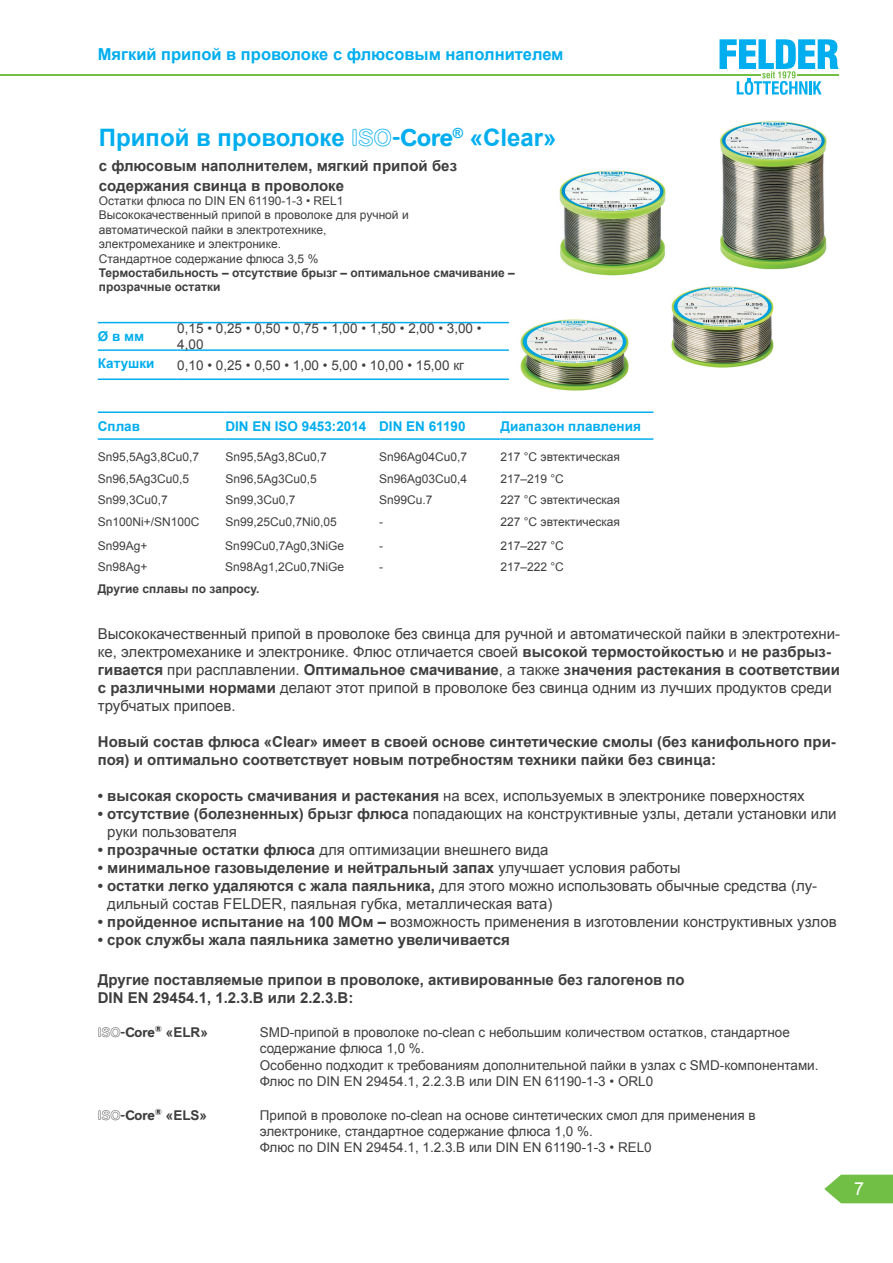
<style>
.page{position:relative;width:893px;height:1263px;background:#fff}
.page>*{position:absolute;margin:0;border:0;box-sizing:border-box;transform-origin:0 0}
.t1{font:700 24px "Arial";color:#00aeef}
.t2{font:18px "Arial";color:#fff}
.t3{font:700 16.5px "Arial";color:#00aeef}
.t4{font:15px/18px "Arial";color:#3e3e3f}
.t5{font:700 15px/18px "Arial";color:#3e3e3f}
.t6{font:13.5px/16.2px "Arial";color:#3e3e3f}
.t7{font:700 13.5px "Arial";color:#00aeef}
.t8{font:500 13.5px "AG Book Rounded";color:#3e3e3f}
.t9{font:12px/14.4px "Arial";color:#3e3e3f}
.t10{font:700 12px/14.4px "Arial";color:#3e3e3f}
.s1{font-family:"AG Book Rounded Medium Outline";font-weight:400}
.s2{font-family:"AG Book Rounded";font-weight:500}
.s3{font-weight:700}
.s4{font-weight:400}
.s5{font-family:"Arial";font-weight:700}
</style>
<div class="page">
<svg style="left:824px;top:1175px;width:69px;height:28px"></svg>
<svg style="left:719px;top:39px;width:120px;height:56px"></svg>
<hr style="left:0;top:74px;width:761px;height:2px;background:#71bf44">
<hr style="left:798px;top:74px;width:41px;height:2px;background:#71bf44">
<img style="left:559px;top:170px;width:107px;height:106px">
<hr style="left:98px;top:322px;width:79px;height:1px;background:#00aeef">
<hr style="left:177px;top:322px;width:332px;height:1px;background:#00aeef">
<hr style="left:98px;top:349px;width:79px;height:2px;background:#00aeef">
<hr style="left:177px;top:349px;width:332px;height:2px;background:#00aeef">
<hr style="left:98px;top:378px;width:79px;height:2px;background:#00aeef">
<hr style="left:177px;top:378px;width:332px;height:2px;background:#00aeef">
<hr style="left:98px;top:411px;width:127px;height:2px;background:#00aeef">
<hr style="left:225px;top:411px;width:154px;height:2px;background:#00aeef">
<hr style="left:379px;top:411px;width:121px;height:2px;background:#00aeef">
<hr style="left:500px;top:411px;width:153px;height:2px;background:#00aeef">
<hr style="left:98px;top:438px;width:127px;height:2px;background:#00aeef">
<hr style="left:225px;top:438px;width:154px;height:2px;background:#00aeef">
<hr style="left:379px;top:438px;width:121px;height:2px;background:#00aeef">
<hr style="left:500px;top:438px;width:153px;height:2px;background:#00aeef">
<img style="left:520px;top:319px;width:109px;height:72px">
<img style="left:660px;top:269px;width:114px;height:99px">
<img style="left:712px;top:121px;width:115px;height:153px">
<p class="t3" style="left:98px;top:43px;width:467px">Мягкий припой в проволоке с флюсовым наполнителем</p>
<h1 class="t1" style="left:99px;top:121px;width:459px">Припой в проволоке <span class="s1">ISO</span><span class="s2">-Core</span><sup>®</sup> «Clear»</h1>
<p class="t5" style="left:99px;top:156px;width:360px;line-height:19.8px">с флюсовым наполнителем, мягкий припой без содержания свинца в проволоке</p>
<p class="t9" style="left:99px;top:194px;width:311px">Остатки флюса по DIN EN 61190-1-3 • REL1<br>Высококачественный припой в проволоке для ручной и автоматической пайки в электротехнике, электромеханике и электронике.<br>Стандартное содержание флюса 3,5 %</p>
<p class="t10" style="left:99px;top:266px;width:417px">Термостабильность – отсутствие брызг – оптимальное смачивание – прозрачные остатки</p>
<p class="t7" style="left:98px;top:327px;width:48px">Ø в мм</p>
<p class="t6" style="left:177px;top:320px;width:306px">0,15 • 0,25 • 0,50 • 0,75 • 1,00 • 1,50 • 2,00 • 3,00 •<br>4,00</p>
<p class="t7" style="left:98px;top:355px;width:58px">Катушки</p>
<p class="t6" style="left:177px;top:357px;width:288px">0,10 • 0,25 • 0,50 • 1,00 • 5,00 • 10,00 • 15,00 кг</p>
<p class="t7" style="left:98px;top:417px;width:44px">Сплав</p>
<p class="t7" style="left:225px;top:417px;width:242px">DIN EN ISO 9453:2014 DIN EN 61190</p>
<p class="t7" style="left:500px;top:417px;width:142px">Диапазон плавления</p>
<p class="t9" style="left:98px;top:450px;width:103px">Sn95,5Ag3,8Cu0,7</p>
<p class="t9" style="left:225px;top:450px;width:103px">Sn95,5Ag3,8Cu0,7</p>
<p class="t9" style="left:379px;top:450px;width:90px">Sn96Ag04Cu0,7</p>
<p class="t9" style="left:500px;top:450px;width:121px">217 °C эвтектическая</p>
<p class="t9" style="left:98px;top:471px;width:93px">Sn96,5Ag3Cu0,5</p>
<p class="t9" style="left:225px;top:471px;width:93px">Sn96,5Ag3Cu0,5</p>
<p class="t9" style="left:379px;top:471px;width:90px">Sn96Ag03Cu0,4</p>
<p class="t9" style="left:500px;top:471px;width:65px">217–219 °C</p>
<p class="t9" style="left:98px;top:493px;width:72px">Sn99,3Cu0,7</p>
<p class="t9" style="left:225px;top:493px;width:72px">Sn99,3Cu0,7</p>
<p class="t9" style="left:379px;top:493px;width:55px">Sn99Cu.7</p>
<p class="t9" style="left:500px;top:493px;width:121px">227 °C эвтектическая</p>
<p class="t9" style="left:98px;top:514px;width:103px">Sn100Ni+/SN100C</p>
<p class="t9" style="left:225px;top:514px;width:113px">Sn99,25Cu0,7Ni0,05</p>
<p class="t9" style="left:379px;top:514px;width:5px">-</p>
<p class="t9" style="left:500px;top:514px;width:121px">227 °C эвтектическая</p>
<p class="t9" style="left:98px;top:538px;width:51px">Sn99Ag+</p>
<p class="t9" style="left:225px;top:538px;width:120px">Sn99Cu0,7Ag0,3NiGe</p>
<p class="t9" style="left:379px;top:538px;width:5px">-</p>
<p class="t9" style="left:500px;top:538px;width:65px">217–227 °C</p>
<p class="t9" style="left:98px;top:560px;width:51px">Sn98Ag+</p>
<p class="t9" style="left:225px;top:560px;width:120px">Sn98Ag1,2Cu0,7NiGe</p>
<p class="t9" style="left:379px;top:560px;width:5px">-</p>
<p class="t9" style="left:500px;top:560px;width:65px">217–222 °C</p>
<p class="t10" style="left:98px;top:582px;width:163px">Другие сплавы по запросу.</p>
<p class="t4" style="left:98px;top:625px;width:744px">Высококачественный припой в проволоке без свинца для ручной и автоматической пайки в электротехни&shy;ке, электромеханике и электронике. Флюс отличается своей <span class="s3">высокой термостойкостью</span> и <span class="s3">не разбрыз&shy;гивается</span> при расплавлении. <span class="s3">Оптимальное смачивание</span>, а также <span class="s3">значения растекания в соответствии с различными нормами</span> делают этот припой в проволоке без свинца одним из лучших продуктов среди трубчатых припоев.</p>
<p class="t5" style="left:98px;top:734px;width:739px">Новый состав флюса «Clear» имеет в своей основе синтетические смолы (без канифольного при&shy;поя) и оптимально соответствует новым потребностям техники пайки без свинца:</p>
<p class="t4" style="left:98px;top:787px;width:708px"><span class="s3">• высокая скорость смачивания и растекания</span> на всех, используемых в электронике поверхностях</p>
<p class="t4" style="left:107px;top:805px;width:731px;text-indent:-9px"><span class="s3">• отсутствие (болезненных) брызг флюса</span> попадающих на конструктивные узлы, детали установки или руки пользователя</p>
<p class="t4" style="left:98px;top:841px;width:452px"><span class="s3">• прозрачные остатки флюса</span> для оптимизации внешнего вида</p>
<p class="t5" style="left:98px;top:860px;width:584px">• минимальное газовыделение и нейтральный запах <span class="s4">улучшает условия работы</span></p>
<p class="t4" style="left:107px;top:877px;width:711px;text-indent:-9px"><span class="s3">• остатки легко удаляются с жала паяльника,</span> для этого можно использовать обычные средства (лу&shy;дильный состав FELDER, паяльная губка, металлическая вата)</p>
<p class="t4" style="left:98px;top:913px;width:740px"><span class="s3">• пройденное испытание на 100 МОм –</span> возможность применения в изготовлении конструктивных узлов</p>
<p class="t5" style="left:98px;top:932px;width:413px">• срок службы жала паяльника заметно увеличивается</p>
<p class="t5" style="left:98px;top:971px;width:588px">Другие поставляемые припои в проволоке, активированные без галогенов по<br>DIN EN 29454.1, 1.2.3.B или 2.2.3.B:</p>
<p class="t8" style="left:98px;top:1024px;width:112px"><span class="s1">ISO</span>-Core<sup>®</sup> <span class="s5">«ELR»</span></p>
<p class="t6" style="left:260px;top:1024px;width:560px">SMD-припой в проволоке no-clean с небольшим количеством остатков, стандартное содержание флюса 1,0 %.<br>Особенно подходит к требованиям дополнительной пайки в узлах с SMD-компонентами.<br>Флюс по DIN EN 29454.1, 2.2.3.B или DIN EN 61190-1-3 • ORL0</p>
<p class="t8" style="left:98px;top:1107px;width:111px"><span class="s1">ISO</span>-Core<sup>®</sup> <span class="s5">«ELS»</span></p>
<p class="t6" style="left:260px;top:1107px;width:497px">Припой в проволоке no-clean на основе синтетических смол для применения в электронике, стандартное содержание флюса 1,0 %.<br>Флюс по DIN EN 29454.1, 1.2.3.B или DIN EN 61190-1-3 • REL0</p>
<p class="t2" style="left:854px;top:1177px;width:12px">7</p>
</div>
